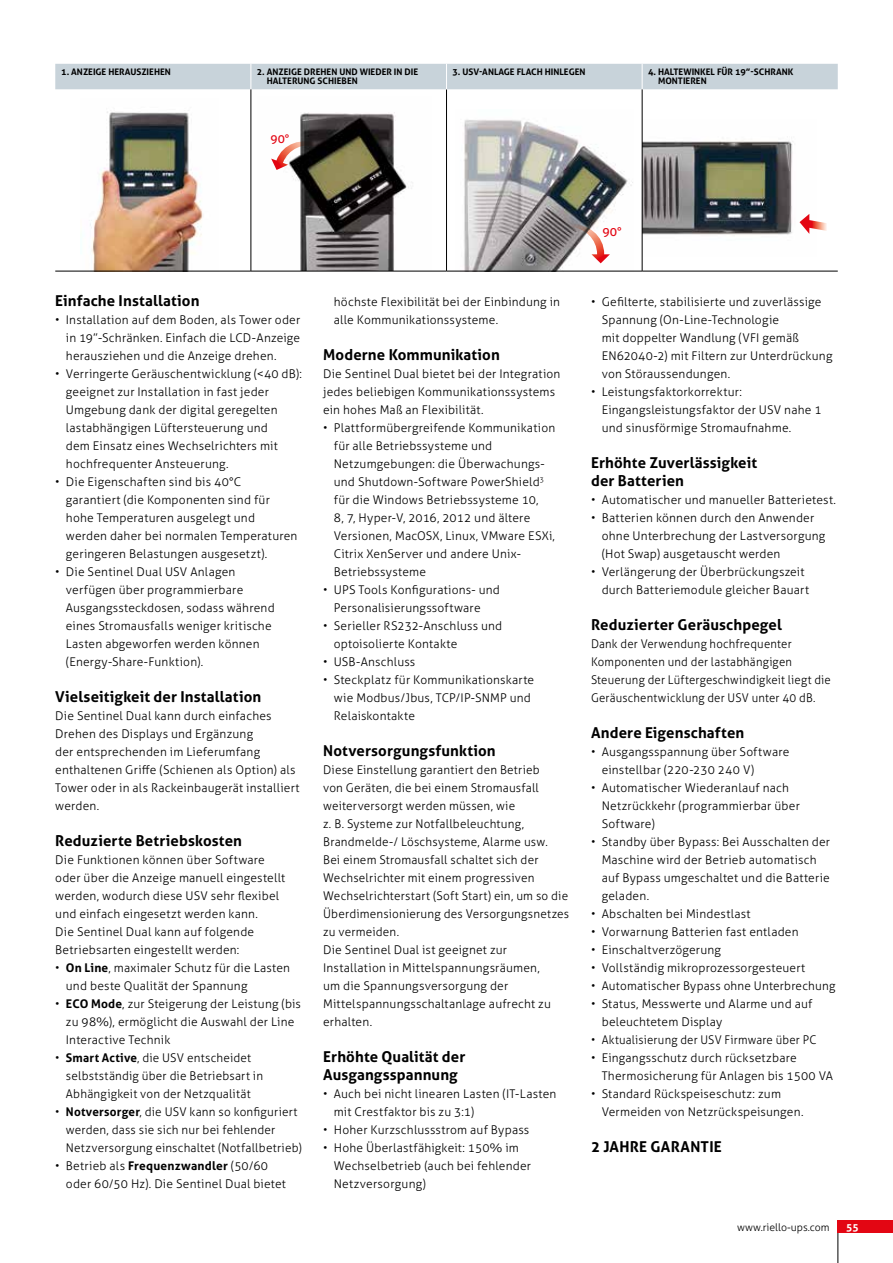
<style>
.page{position:relative;width:893px;height:1263px;background:#fff}
.page>*{position:absolute;margin:0;border:0;box-sizing:border-box;transform-origin:0 0}
.t1{font:700 15px/18px "Aller";letter-spacing:.01em;color:#000}
.t2{font:12.3px "Aller";color:#e30613}
.t3{font:300 12px/18px "Aller";letter-spacing:.015em;color:#000}
.t4{font:300 12px/18px "Aller";letter-spacing:.015em;color:#000;scale:.95 1}
.t5{font:12px "Aller";color:#e30613}
.t6{font:300 10.5px "Aller";color:#000}
.t7{font:700 10.5px "Aller";color:#fff}
.t8{font:700 9px/9.8px "Aller";color:#000}
.s1{font-weight:700}
</style>
<div class="page">
<hr style="left:838px;top:1220px;width:1px;height:43px;background:#000">
<div style="left:838px;top:1220px;width:55px;height:13px;background:#e30613"></div>
<img style="left:80px;top:111px;width:138px;height:160px">
<img style="left:258px;top:112px;width:174px;height:159px">
<svg style="left:271px;top:137px;width:59px;height:33px"></svg>
<img style="left:456px;top:119px;width:178px;height:152px">
<svg style="left:556px;top:223px;width:54px;height:40px"></svg>
<img style="left:643px;top:141px;width:150px;height:95px">
<svg style="left:799px;top:214px;width:28px;height:20px"></svg>
<hr style="left:55px;top:271px;width:196px;height:1px;background:#000">
<hr style="left:251px;top:271px;width:195px;height:1px;background:#000">
<hr style="left:446px;top:271px;width:196px;height:1px;background:#000">
<hr style="left:642px;top:271px;width:196px;height:1px;background:#000">
<hr style="left:251px;top:89px;width:1px;height:182px;background:#000">
<hr style="left:446px;top:89px;width:1px;height:182px;background:#000">
<hr style="left:642px;top:89px;width:1px;height:182px;background:#000">
<div style="left:55px;top:64px;width:783px;height:25px;background:#c8d3da"></div>
<p class="t8" style="left:61px;top:67px;width:111px">1. ANZEIGE HERAUSZIEHEN</p>
<p class="t8" style="left:267px;top:67px;width:153px;text-indent:-10px">2. ANZEIGE DREHEN UND WIEDER IN DIE<br>HALTERUNG SCHIEBEN</p>
<p class="t8" style="left:452px;top:67px;width:135px">3. USV-ANLAGE FLACH HINLEGEN</p>
<p class="t8" style="left:658px;top:67px;width:137px;text-indent:-10px">4. HALTEWINKEL FÜR 19”-SCHRANK<br>MONTIEREN</p>
<p class="t5" style="left:271px;top:131px;width:20px">90°</p>
<p class="t2" style="left:602px;top:224px;width:21px">90°</p>
<p class="t1" style="left:55px;top:292px;width:146px">Einfache Installation</p>
<p class="t3" style="left:66px;top:311px;width:236px;text-align:justify;text-indent:-11px">• Installation auf dem Boden, als Tower oder in 19”-Schränken. Einfach die LCD-Anzeige herausziehen und die Anzeige drehen.</p>
<p class="t3" style="left:66px;top:365px;width:238px;text-indent:-11px">• Verringerte Geräuschentwicklung (&lt;40 dB): geeignet zur Installation in fast jeder Umgebung dank der digital geregelten lastabhängigen Lüftersteuerung und<br>dem Einsatz eines Wechselrichters mit hochfrequenter Ansteuerung.</p>
<p class="t3" style="left:66px;top:473px;width:233px;text-indent:-11px">• Die Eigenschaften sind bis 40°C garantiert (die Komponenten sind für hohe Temperaturen ausgelegt und werden daher bei normalen Temperaturen geringeren Belastungen ausgesetzt).</p>
<p class="t3" style="left:66px;top:563px;width:210px;text-indent:-11px">• Die Sentinel Dual USV Anlagen verfügen über programmierbare Ausgangssteckdosen, sodass während eines Stromausfalls weniger kritische Lasten abgeworfen werden können (Energy-Share-Funktion).</p>
<p class="t1" style="left:55px;top:688px;width:208px">Vielseitigkeit der Installation</p>
<p class="t3" style="left:55px;top:707px;width:246px">Die Sentinel Dual kann durch einfaches Drehen des Displays und Ergänzung<br>der entsprechenden im Lieferumfang enthaltenen Griffe (Schienen als Option) als Tower oder in als Rackeinbaugerät installiert werden.</p>
<p class="t1" style="left:55px;top:832px;width:188px">Reduzierte Betriebskosten</p>
<p class="t3" style="left:55px;top:851px;width:231px">Die Funktionen können über Software oder über die Anzeige manuell eingestellt werden, wodurch diese USV sehr flexibel und einfach eingesetzt werden kann.<br>Die Sentinel Dual kann auf folgende Betriebsarten eingestellt werden:</p>
<p class="t3" style="left:66px;top:959px;width:226px;text-indent:-11px">• <span class="s1">On Line</span>, maximaler Schutz für die Lasten und beste Qualität der Spannung</p>
<p class="t3" style="left:66px;top:995px;width:237px;text-indent:-11px">• <span class="s1">ECO Mode</span>, zur Steigerung der Leistung (bis zu 98%), ermöglicht die Auswahl der Line<br>Interactive Technik</p>
<p class="t3" style="left:66px;top:1049px;width:199px;text-indent:-11px">• <span class="s1">Smart Active</span>, die USV entscheidet selbstständig über die Betriebsart in<br>Abhängigkeit von der Netzqualität</p>
<p class="t3" style="left:66px;top:1103px;width:237px;text-indent:-11px">• <span class="s1">Notversorger</span>, die USV kann so konfiguriert werden, dass sie sich nur bei fehlender<br>Netzversorgung einschaltet (Notfallbetrieb)</p>
<p class="t3" style="left:66px;top:1157px;width:222px;text-indent:-11px">• Betrieb als <span class="s1">Frequenzwandler</span> (50/60 oder 60/50 Hz). Die Sentinel Dual bietet</p>
<p class="t3" style="left:334px;top:293px;width:228px">höchste Flexibilität bei der Einbindung in alle Kommunikationssysteme.</p>
<p class="t1" style="left:323px;top:346px;width:178px">Moderne Kommunikation</p>
<p class="t3" style="left:323px;top:365px;width:239px">Die Sentinel Dual bietet bei der Integration jedes beliebigen Kommunikationssystems ein hohes Maß an Flexibilität.</p>
<p class="t3" style="left:334px;top:419px;width:223px;text-indent:-11px">• Plattformübergreifende Kommunikation für alle Betriebssysteme und Netzumgebungen: die Überwachungs&shy;und Shutdown-Software PowerShield<sup>3 </sup>für die Windows Betriebssysteme 10,<br>8, 7, Hyper-V, 2016, 2012 und ältere Versionen, Mac OS X, Linux, VMware ESXi, Citrix XenServer und andere Unix-Betriebssysteme</p>
<p class="t3" style="left:334px;top:581px;width:168px;text-indent:-11px">• UPS Tools Konfigurations- und<br>Personalisierungssoftware</p>
<p class="t3" style="left:334px;top:617px;width:170px;text-indent:-11px">• Serieller RS232-Anschluss und optoisolierte Kontakte</p>
<p class="t3" style="left:323px;top:653px;width:94px">• USB-Anschluss</p>
<p class="t3" style="left:334px;top:671px;width:202px;text-indent:-11px">• Steckplatz für Kommunikationskarte wie Modbus/Jbus, TCP/IP-SNMP und<br>Relaiskontakte</p>
<p class="t1" style="left:323px;top:742px;width:174px">Notversorgungsfunktion</p>
<p class="t3" style="left:323px;top:761px;width:247px">Diese Einstellung garantiert den Betrieb<br>von Geräten, die bei einem Stromausfall weiterversorgt werden müssen, wie<br>z. B. Systeme zur Notfallbeleuchtung, Brandmelde-/ Löschsysteme, Alarme usw.<br>Bei einem Stromausfall schaltet sich der Wechselrichter mit einem progressiven Wechselrichterstart (Soft Start) ein, um so die Überdimensionierung des Versorgungsnetzes zu vermeiden.<br>Die Sentinel Dual ist geeignet zur Installation in Mittelspannungsräumen,<br>um die Spannungsversorgung der Mittelspannungsschaltanlage aufrecht zu erhalten.</p>
<p class="t1" style="left:323px;top:1048px;width:144px">Erhöhte Qualität der<br>Ausgangsspannung</p>
<p class="t3" style="left:334px;top:1085px;width:224px;text-indent:-11px">• Auch bei nicht linearen Lasten (IT-Lasten mit Crestfaktor bis zu 3:1)</p>
<p class="t3" style="left:323px;top:1121px;width:208px">• Hoher Kurzschlussstrom auf Bypass</p>
<p class="t3" style="left:334px;top:1139px;width:199px;text-indent:-11px">• Hohe Überlastfähigkeit: 150% im<br>Wechselbetrieb (auch bei fehlender<br>Netzversorgung)</p>
<p class="t3" style="left:602px;top:293px;width:232px;text-indent:-11px">• Gefilterte, stabilisierte und zuverlässige Spannung (On-Line-Technologie<br>mit doppelter Wandlung (VFI gemäß EN62040-2) mit Filtern zur Unterdrückung von Störaussendungen.</p>
<p class="t3" style="left:602px;top:383px;width:221px;text-indent:-11px">• Leistungsfaktorkorrektur:<br>Eingangsleistungsfaktor der USV nahe 1 und sinusförmige Stromaufnahme.</p>
<p class="t1" style="left:591px;top:454px;width:168px">Erhöhte Zuverlässigkeit der Batterien</p>
<p class="t3" style="left:591px;top:491px;width:246px">• Automatischer und manueller Batterietest.</p>
<p class="t3" style="left:602px;top:509px;width:225px;text-indent:-11px">• Batterien können durch den Anwender ohne Unterbrechung der Lastversorgung (Hot Swap) ausgetauscht werden</p>
<p class="t3" style="left:602px;top:563px;width:209px;text-indent:-11px">• Verlängerung der Überbrückungszeit durch Batteriemodule gleicher Bauart</p>
<p class="t1" style="left:591px;top:616px;width:192px">Reduzierter Geräuschpegel</p>
<p class="t4" style="left:591px;top:635px;width:254px">Dank der Verwendung hochfrequenter Komponenten und der lastabhängigen Steuerung der Lüftergeschwindigkeit liegt die Geräuschentwicklung der USV unter 40 dB.</p>
<p class="t1" style="left:591px;top:724px;width:155px">Andere Eigenschaften</p>
<p class="t3" style="left:602px;top:743px;width:189px;text-indent:-11px">• Ausgangsspannung über Software einstellbar (220-230 240 V)</p>
<p class="t3" style="left:602px;top:779px;width:200px;text-indent:-11px">• Automatischer Wiederanlauf nach<br>Netzrückkehr (programmierbar über<br>Software)</p>
<p class="t3" style="left:602px;top:833px;width:230px;text-indent:-11px">• Standby über Bypass: Bei Ausschalten der Maschine wird der Betrieb automatisch auf Bypass umgeschaltet und die Batterie geladen.</p>
<p class="t3" style="left:591px;top:905px;width:161px">• Abschalten bei Mindestlast</p>
<p class="t3" style="left:591px;top:923px;width:209px">• Vorwarnung Batterien fast entladen</p>
<p class="t3" style="left:591px;top:941px;width:131px">• Einschaltverzögerung</p>
<p class="t3" style="left:591px;top:959px;width:216px">• Vollständig mikroprozessorgesteuert</p>
<p class="t3" style="left:591px;top:977px;width:246px">• Automatischer Bypass ohne Unterbrechung</p>
<p class="t3" style="left:602px;top:995px;width:212px;text-indent:-11px">• Status, Messwerte und Alarme und auf beleuchtetem Display</p>
<p class="t4" style="left:591px;top:1031px;width:239px">• Aktualisierung der USV Firmware über PC</p>
<p class="t3" style="left:602px;top:1049px;width:233px;text-indent:-11px">• Eingangsschutz durch rücksetzbare<br>Thermosicherung für Anlagen bis 1500 VA</p>
<p class="t3" style="left:602px;top:1085px;width:203px;text-indent:-11px">• Standard Rückspeiseschutz: zum<br>Vermeiden von Netzrückspeisungen.</p>
<p class="t1" style="left:591px;top:1138px;width:132px">2 JAHRE GARANTIE</p>
<p class="t6" style="left:737px;top:1221px;width:94px">www.riello-ups.com</p>
<p class="t7" style="left:846px;top:1220px;width:14px">55</p>
</div>
